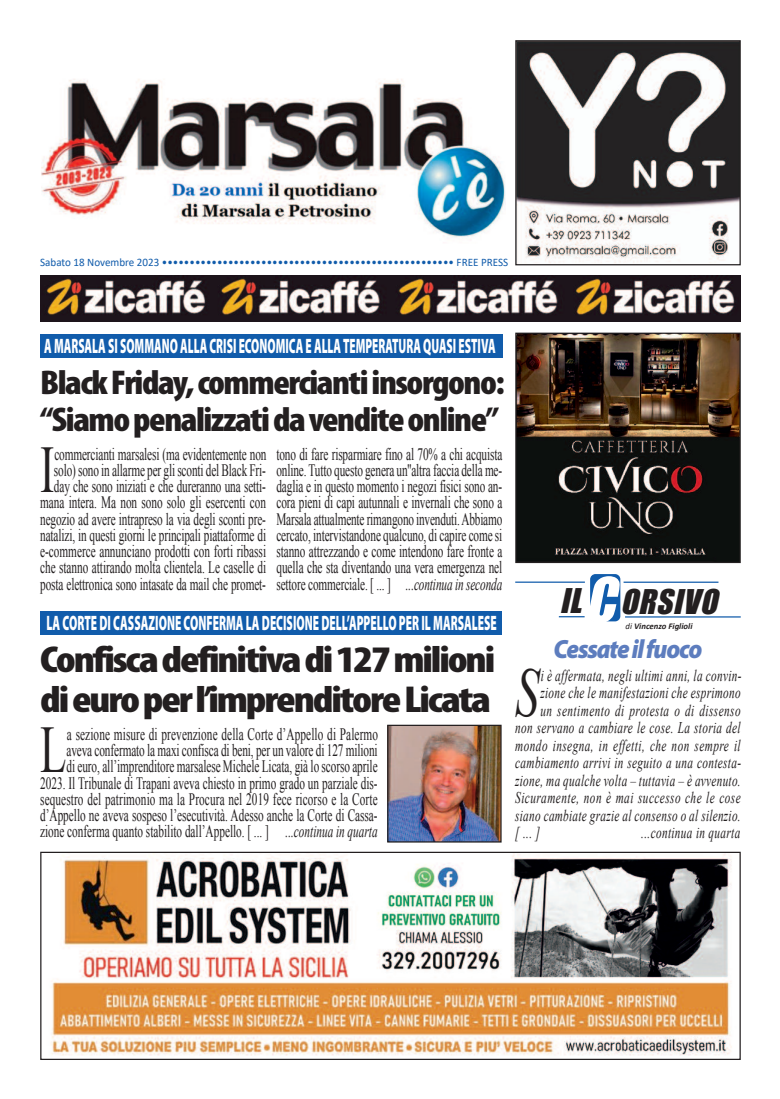
<style>
.page{position:relative;width:780px;height:1099px;background:#fff}
.page>*{position:absolute;margin:0;border:0;box-sizing:border-box;transform-origin:0 0}
.t1{font:italic 69.12px "Times New Roman";color:#231f20;scale:.69 1}
.t2{font:66.5px "Times New Roman";color:#231f20;scale:.65 1}
.t3{font:900 condensed 37.62px/40.4px "Myriad Pro";letter-spacing:-.05em;color:#231f20;scale:1.18 1}
.t4{font:900 condensed 34.5px/37px "Myriad Pro";letter-spacing:-.04em;color:#231f20;scale:1.08 1}
.t5{font:italic 31.25px "Impact";color:#231f20}
.t6{font:italic 900 26.38px "Myriad Pro";letter-spacing:-.05em;color:#5d7dbe;scale:.92 1}
.t7{font:900 20.88px "Myriad Pro";color:#fff;scale:.54 1}
.t8{font:17.38px/16.2px "Times New Roman";letter-spacing:-.005em;color:#231f20;text-align:right;scale:.65 1}
.t9{font:italic 16.25px "Times New Roman";letter-spacing:.03em;color:#231f20;scale:.69 1}
.t10{font:11.38px "Calibri";color:#115cab}
.t11{font:italic 700 8.75px "Calibri";color:#231f20}
.s1{font-style:italic}
.s2{font-size:57px;color:#fff}
.s3{font-weight:400}
</style>
<div class="page">
<img style="left:40px;top:275px;width:700px;height:46px">
<img style="left:517px;top:334px;width:221px;height:227px">
<div style="left:515px;top:332px;width:225px;height:231px;border:1px solid #231f20"></div>
<img style="left:517px;top:42px;width:221px;height:221px">
<div style="left:515px;top:40px;width:225px;height:225px;border:1px solid #231f20"></div>
<img style="left:41px;top:79px;width:464px;height:158px">
<div style="left:590px;top:574px;width:30px;height:47px;background:#115cab;border-radius:5px"></div>
<hr style="left:625px;top:616px;width:115px;height:1px;background:#115cab">
<hr style="left:623px;top:581px;width:95px;height:2px;background:#115cab">
<svg style="left:559px;top:616px;width:25px;height:1px"></svg>
<hr style="left:515px;top:581px;width:70px;height:1px;background:#115cab">
<div style="left:40px;top:611px;width:462px;height:24px;background:#115cab"></div>
<img style="left:50px;top:853px;width:682px;height:203px">
<div style="left:40px;top:851px;width:700px;height:208px;border:1px solid #231f20"></div>
<img style="left:389px;top:726px;width:110px;height:114px">
<div style="left:387px;top:724px;width:114px;height:118px;border:1px solid #231f20"></div>
<div style="left:40px;top:334px;width:463px;height:23px;background:#115cab"></div>
<p class="t10" style="left:40px;top:257px;width:469px">Sabato 18 Novembre 2023 ••••••••••••••••••••••••••••••••••••••••••••••••••••• FREE PRESS</p>
<p class="t7" style="left:44px;top:338px;width:837px">A MARSALA SI SOMMANO ALLA CRISI ECONOMICA E ALLA TEMPERATURA QUASI ESTIVA</p>
<h3 class="t4" style="left:40px;top:366px;width:431px">BlackFriday,commerciantiinsorgono: “Siamopenalizzatidavenditeonline”</h3>
<p class="t8" style="left:40px;top:445px;width:350px">commercianti marsalesi (ma evidentemente non solo) sono in allarme per gli sconti del Black Fri&shy;day che sono iniziati e che dureranno una setti&shy;mana intera. Ma non sono solo gli esercenti con negozio ad avere intrapreso la via degli sconti pre&shy;natalizi, in questi giorni le principali piattaforme di e-commerce annunciano prodotti con forti ribassi che stanno attirando molta clientela. Le caselle di posta elettronica sono intasate da mail che promet-</p>
<p class="t8" style="left:276px;top:445px;width:349px;text-align:justify">tono di fare risparmiare fino al 70% a chi acquista online. Tutto questo genera un 'altra faccia della me&shy;daglia e in questo momento i negozi fisici sono an&shy;cora pieni di capi autunnali e invernali che sono a Marsala attualmente rimangono invenduti.Abbiamo cercato, intervistandone qualcuno, di capire come si stanno attrezzando e come intendono fare fronte a quella che sta diventando una vera emergenza nel settore commerciale. [ ... ] <span class="s1">...continua in seconda</span></p>
<h2 class="t2" style="left:40px;top:433px;width:24px">I</h2>
<p class="t7" style="left:46px;top:615px;width:835px">LA CORTE DI CASSAZIONE CONFERMA LA DECISIONE DELL’APPELLO PER IL MARSALESE</p>
<h3 class="t3" style="left:40px;top:642px;width:387px">Confiscadefinitivadi127milioni dieuroperl’imprenditoreLicata</h3>
<p class="t8" style="left:40px;top:725px;width:521px">a sezione misure di prevenzione della Corte d’Appello di Palermo aveva confermato la maxi confisca di beni, per un valore di 127 milioni<br>di euro, all’imprenditore marsalese Michele Licata, già lo scorso aprile 2023. Il Tribunale di Trapani aveva chiesto in primo grado un parziale dis&shy;sequestro del patrimonio ma la Procura nel 2019 fece ricorso e la Corte d’Appello ne aveva sospeso l’esecutività. Adesso anche la Corte di Cassa&shy;zione conferma quanto stabilito dall’Appello. [ ... ] <span class="s1">...continua in quarta</span></p>
<h2 class="t2" style="left:40px;top:713px;width:42px">L</h2>
<h3 class="t5" style="left:560px;top:582px;width:164px">IL<span class="s2">C</span>ORSIVO</h3>
<p class="t11" style="left:625px;top:622px;width:68px"><span class="s3">di</span> Vincenzo Figlioli</p>
<h3 class="t6" style="left:553px;top:639px;width:163px">Cessateilfuoco</h3>
<h1 class="t1" style="left:515px;top:654px;width:36px">S</h1>
<p class="t9" style="left:541px;top:666px;width:292px">i è affermata, negli ultimi anni, la convin-</p>
<p class="t9" style="left:540px;top:684px;width:292px">zione che le manifestazioni che esprimono</p>
<p class="t9" style="left:540px;top:701px;width:292px">un sentimento di protesta o di dissenso</p>
<p class="t9" style="left:515px;top:719px;width:328px">non servano a cambiare le cose. La storia del</p>
<p class="t9" style="left:515px;top:736px;width:328px">mondo insegna, in effetti, che non sempre il</p>
<p class="t9" style="left:515px;top:754px;width:329px">cambiamento arrivi in seguito a una contesta-</p>
<p class="t9" style="left:515px;top:771px;width:328px">zione, ma qualche volta – tuttavia – è avvenuto.</p>
<p class="t9" style="left:515px;top:789px;width:328px">Sicuramente, non è mai successo che le cose</p>
<p class="t9" style="left:515px;top:806px;width:328px">siano cambiate grazie al consenso o al silenzio.</p>
<p class="t9" style="left:515px;top:824px;width:38px">[ ... ]</p>
<p class="t9" style="left:641px;top:824px;width:145px">...continua in quarta</p>
</div>
